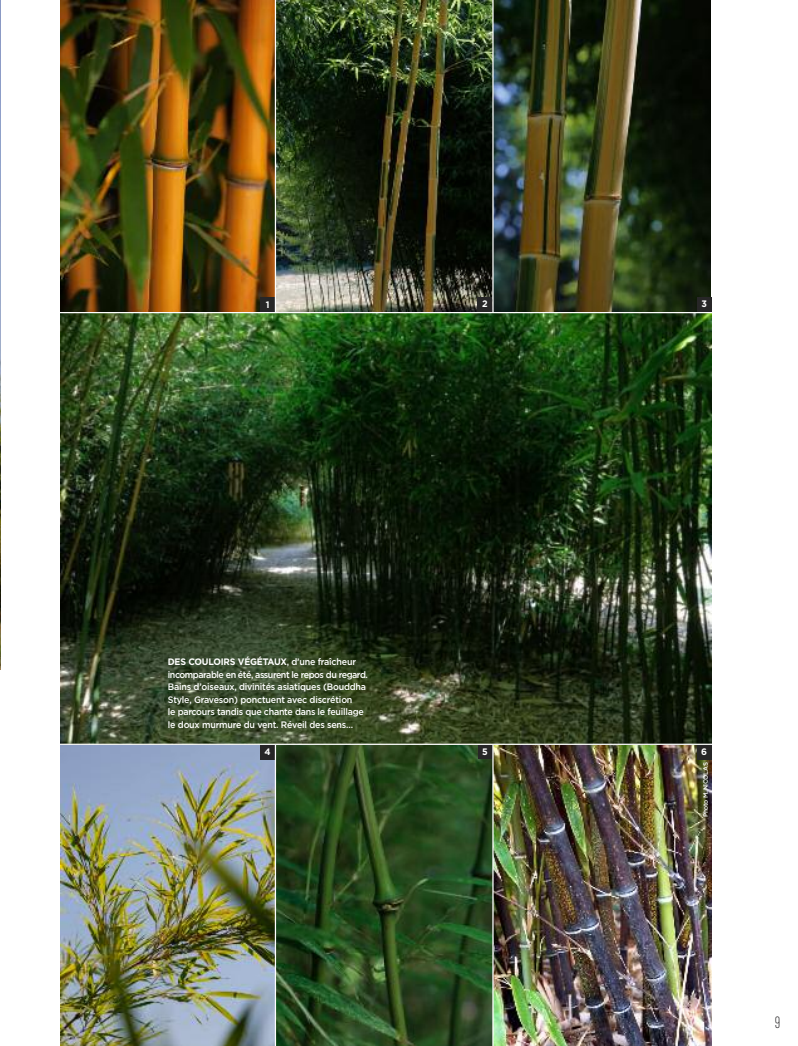
<style>
.page{position:relative;width:798px;height:1046px;background:#fff}
.page>*{position:absolute;margin:0;border:0;box-sizing:border-box;transform-origin:0 0}
.t1{font:17.5px "Chalet Comprime Milan Sixty";color:#272627}
.t2{font:500 9.38px/12.5px "Gotham";letter-spacing:-.025em;color:#fff;scale:.95 1}
.t3{font:700 9.38px "Gotham";color:#fff;scale:.95 1}
.t4{font:500 6.25px "Gotham";letter-spacing:-.035em;color:#fff}
.s1{font-weight:700}
</style>
<div class="page">
<img style="left:493px;top:744px;width:218px;height:301px">
<img style="left:60px;top:744px;width:215px;height:301px">
<svg style="left:276px;top:744px;width:216px;height:301px;background:#28481f"></svg>
<div style="left:260px;top:744px;width:14px;height:15px;background:#272627"></div>
<div style="left:477px;top:744px;width:15px;height:15px;background:#272627"></div>
<div style="left:696px;top:744px;width:15px;height:15px;background:#272627"></div>
<img style="left:493px;top:0;width:216px;height:311px">
<img style="left:60px;top:0;width:215px;height:312px">
<img style="left:276px;top:0;width:216px;height:312px">
<div style="left:260px;top:298px;width:14px;height:14px;background:#272627"></div>
<div style="left:477px;top:297px;width:15px;height:15px;background:#272627"></div>
<div style="left:696px;top:297px;width:15px;height:14px;background:#272627"></div>
<img style="left:0;top:0;width:1px;height:669px">
<img style="left:60px;top:313px;width:651px;height:430px">
<p class="t3" style="left:265px;top:299px;width:5px">1</p>
<p class="t3" style="left:482px;top:299px;width:7px">2</p>
<p class="t3" style="left:701px;top:298px;width:7px">3</p>
<p class="t2" style="left:168px;top:655px;width:212px"><span class="s1">DES COULOIRS VÉGÉTAUX</span>, d’une fraîcheur incomparable en été, assurent le repos du regard.<br>Bains d’oiseaux, divinités asiatiques (Bouddha Style, Graveson) ponctuent avec discrétion<br>le parcours tandis que chante dans le feuillage le doux murmure du vent. Réveil des sens…</p>
<p class="t3" style="left:264px;top:746px;width:8px">4</p>
<p class="t3" style="left:482px;top:745px;width:7px">5</p>
<p class="t3" style="left:701px;top:746px;width:8px">6</p>
<p class="t4" style="left:701px;top:817px;width:56px;rotate:-90deg">Photo M. NICOLAS</p>
<h1 class="t1" style="left:774px;top:1011px;width:7px">9</h1>
</div>
